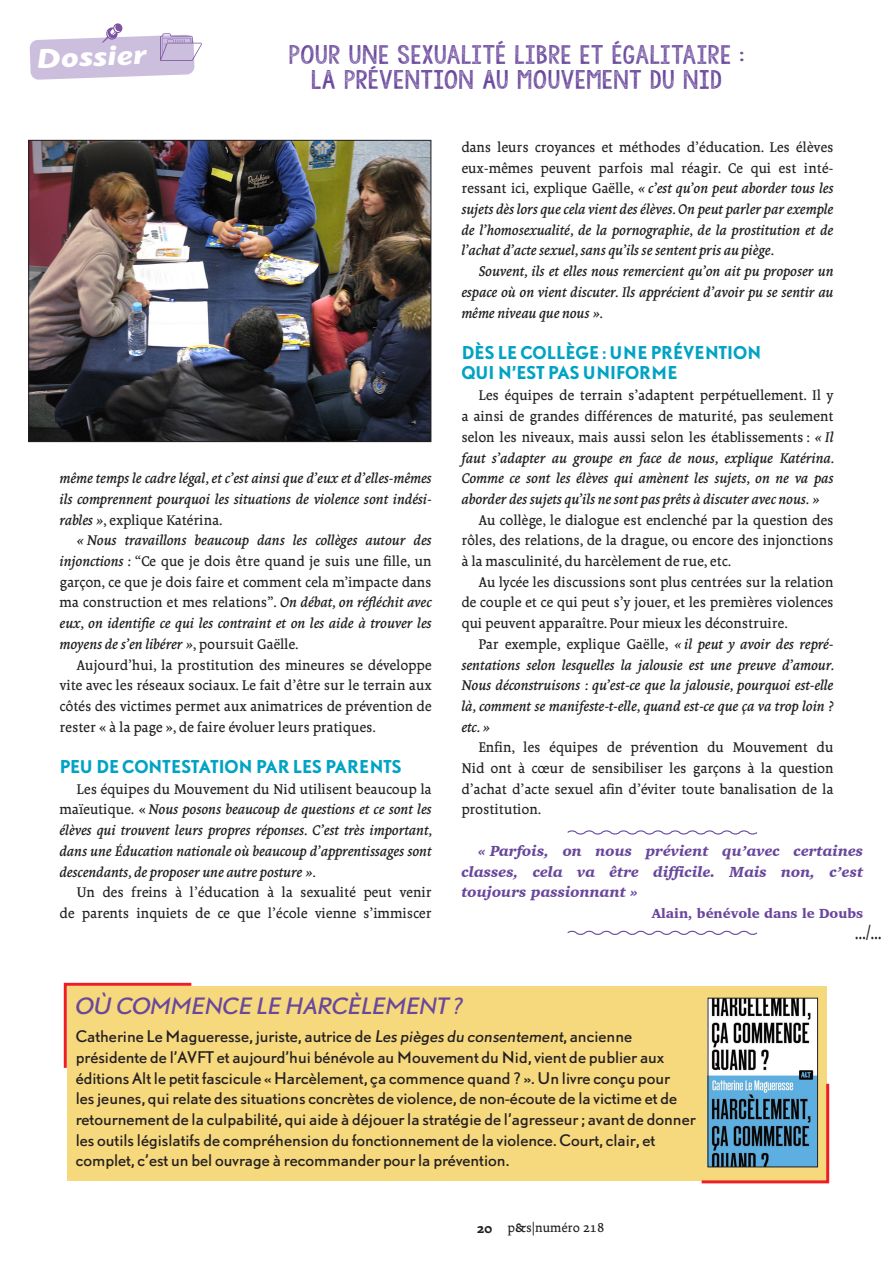
<style>
.page{position:relative;width:893px;height:1263px;background:#fff}
.page>*{position:absolute;margin:0;border:0;box-sizing:border-box;transform-origin:0 0}
.t1{font:italic 700 28.5px "Today SB";color:#fff;scale:1.2 1}
.t2{font:21.6px "Borges Gris";color:#231f20;scale:.78 1}
.t3{font:21px/25.2px "KG Allof Me";color:#69479c;text-align:center;scale:1.2 1}
.t4{font:italic 21px "DTL Nobel T";color:#69479c}
.t5{font:700 16.5px/19.8px "DTL Nobel T";letter-spacing:-.01em;color:#00a3c4;scale:.95 1}
.t6{font:italic 15px/20.7px "Borges Gris";color:#231f20;text-align:justify}
.t7{font:15px/20.7px "Borges Gris";color:#231f20;text-align:justify}
.t8{font:15px/20.7px "DTL Nobel T";color:#231f20}
.t9{font:italic 900 15px/20.7px "Charter";color:#69479c;text-align:justify}
.t10{font:900 13.5px "Charter";color:#69479c}
.t11{font:13.5px "Borges Gris";color:#231f20}
.s1{font-style:normal}
.s2{font-family:"Borges Super Negra"}
.s3{font-family:"Borges Negra"}
</style>
<div class="page">
<svg style="left:30px;top:23px;width:172px;height:57px"></svg>
<svg style="left:567px;top:830px;width:191px;height:5px"></svg>
<svg style="left:567px;top:930px;width:191px;height:5px"></svg>
<img style="left:30px;top:142px;width:399px;height:298px">
<div style="left:28px;top:140px;width:403px;height:302px;border:1px solid #231f20"></div>
<div style="left:67px;top:986px;width:759px;height:194px;background:#f6d87d"></div>
<svg style="left:699px;top:1081px;width:131px;height:103px"></svg>
<svg style="left:63px;top:982px;width:129px;height:86px"></svg>
<img style="left:709px;top:1000px;width:107px;height:165px">
<div style="left:707px;top:998px;width:111px;height:169px;border:1px solid #231f20"></div>
<h1 class="t1" style="left:38px;top:43px;width:93px;rotate:-2deg">Dossier</h1>
<h3 class="t3" style="left:288px;top:42px;width:382px">POUR UNE SEXUALITÉ LIBRE ET ÉGALITAIRE :<br>LA PRÉVENTION AU MOUVEMENT DU NID</h3>
<p class="t6" style="left:60px;top:469px;width:374px">même temps le cadre légal, et c’est ainsi que d’eux et d’elles-mêmes ils comprennent pourquoi les situations de violence sont indési&shy;rables »<span class="s1">, explique Katérina.</span></p>
<p class="t6" style="left:60px;top:531px;width:374px;text-indent:17px">« Nous travaillons beaucoup dans les collèges autour des injonctions : <span class="s1">“Ce que je dois être quand je suis une fille, un garçon, ce que je dois faire et comment cela m’impacte dans ma construction et mes relations”</span>. On débat, on réfléchit avec eux, on identifie ce qui les contraint et on les aide à trouver les moyens de s’en libérer »<span class="s1">, poursuit Gaëlle.</span></p>
<p class="t7" style="left:60px;top:656px;width:374px;text-indent:17px">Aujourd’hui, la prostitution des mineures se développe vite avec les réseaux sociaux. Le fait d’être sur le terrain aux côtés des victimes permet aux animatrices de prévention de rester « à la page », de faire évoluer leurs pratiques.</p>
<p class="t5" style="left:60px;top:756px;width:362px">PEU DE CONTESTATION PAR LES PARENTS</p>
<p class="t6" style="left:60px;top:780px;width:374px;text-indent:17px"><span class="s1">Les équipes du Mouvement du Nid utilisent beaucoup la maïeutique. «</span> Nous posons beaucoup de questions et ce sont les élèves qui trouvent leurs propres réponses. C’est très important, dans une Éducation nationale où beaucoup d’apprentissages sont descendants, de proposer une autre posture »<span class="s1">.</span></p>
<p class="t7" style="left:60px;top:883px;width:374px;text-align:right">Un des freins à l’éducation à la sexualité peut venir de parents inquiets de ce que l’école vienne s’immiscer</p>
<p class="t6" style="left:461px;top:138px;width:374px"><span class="s1">dans leurs croyances et méthodes d’éducation. Les élèves eux-mêmes peuvent parfois mal réagir. Ce qui est inté&shy;ressant ici, explique Gaëlle,</span> « c’est qu’on peut aborder tous les sujets dès lors que cela vient des élèves. On peut parler par exemple de l’homosexualité, de la pornographie, de la prostitution et de l’achat d’acte sexuel, sans qu’ils se sentent pris au piège.</p>
<p class="t6" style="left:461px;top:262px;width:374px;text-indent:17px">Souvent, ils et elles nous remercient qu’on ait pu proposer un espace où on vient discuter. Ils apprécient d’avoir pu se sentir au même niveau que nous »<span class="s1">.</span></p>
<p class="t5" style="left:461px;top:342px;width:317px">DÈS LE COLLÈGE : UNE PRÉVENTION<br>QUI N’EST PAS UNIFORME</p>
<p class="t6" style="left:461px;top:387px;width:374px;text-indent:17px"><span class="s1">Les équipes de terrain s’adaptent perpétuellement. Il y a ainsi de grandes différences de maturité, pas seulement selon les niveaux, mais aussi selon les établissements :</span> « Il faut s’adapter au groupe en face de nous, explique Katérina.<br>Comme ce sont les élèves qui amènent les sujets, on ne va pas aborder des sujets qu’ils ne sont pas prêts à discuter avec nous. »</p>
<p class="t7" style="left:461px;top:511px;width:374px;text-indent:17px">Au collège, le dialogue est enclenché par la question des rôles, des relations, de la drague, ou encore des injonctions à la masculinité, du harcèlement de rue, etc.</p>
<p class="t7" style="left:461px;top:573px;width:374px;text-indent:17px">Au lycée les discussions sont plus centrées sur la relation de couple et ce qui peut s’y jouer, et les premières violences qui peuvent apparaître. Pour mieux les déconstruire.</p>
<p class="t6" style="left:461px;top:635px;width:374px;text-indent:17px"><span class="s1">Par exemple, explique Gaëlle,</span> « il peut y avoir des repré&shy;sentations selon lesquelles la jalousie est une preuve d’amour.<br>Nous déconstruisons : qu’est-ce que la jalousie, pourquoi est-elle là, comment se manifeste-t-elle, quand est-ce que ça va trop loin ? etc. »</p>
<p class="t7" style="left:461px;top:738px;width:374px;text-indent:17px">Enfin, les équipes de prévention du Mouvement du Nid ont à cœur de sensibiliser les garçons à la question d’achat d’acte sexuel afin d’éviter toute banalisation de la prostitution.</p>
<p class="t9" style="left:461px;top:840px;width:403px;text-indent:17px">« Parfois, on nous prévient qu’avec certaines classes, cela va être difficile. Mais non, c’est toujours passionnant »</p>
<p class="t10" style="left:652px;top:905px;width:213px">Alain, bénévole dans le Doubs</p>
<h2 class="t2" style="left:855px;top:923px;width:36px">.../...</h2>
<h3 class="t4" style="left:76px;top:992px;width:390px">OÙ COMMENCE LE HARCÈLEMENT ?</h3>
<p class="t8" style="left:76px;top:1025px;width:621px">Catherine Le Magueresse, juriste, autrice de Les pièges du consentement, ancienne présidente de l’AVFT et aujourd’hui bénévole au Mouvement du Nid, vient de publier aux éditions Alt le petit fascicule « Harcèlement, ça commence quand ? ». Un livre conçu pour<br>les jeunes, qui relate des situations concrètes de violence, de non-écoute de la victime et de retournement de la culpabilité, qui aide à déjouer la stratégie de l’agresseur ; avant de donner les outils législatifs de compréhension du fonctionnement de la violence. Court, clair, et complet, c’est un bel ouvrage à recommander pour la prévention.</p>
<p class="t11" style="left:477px;top:1222px;width:129px"><span class="s2">20</span> p<span class="s3">&amp;</span>s|numéro 218</p>
</div>
